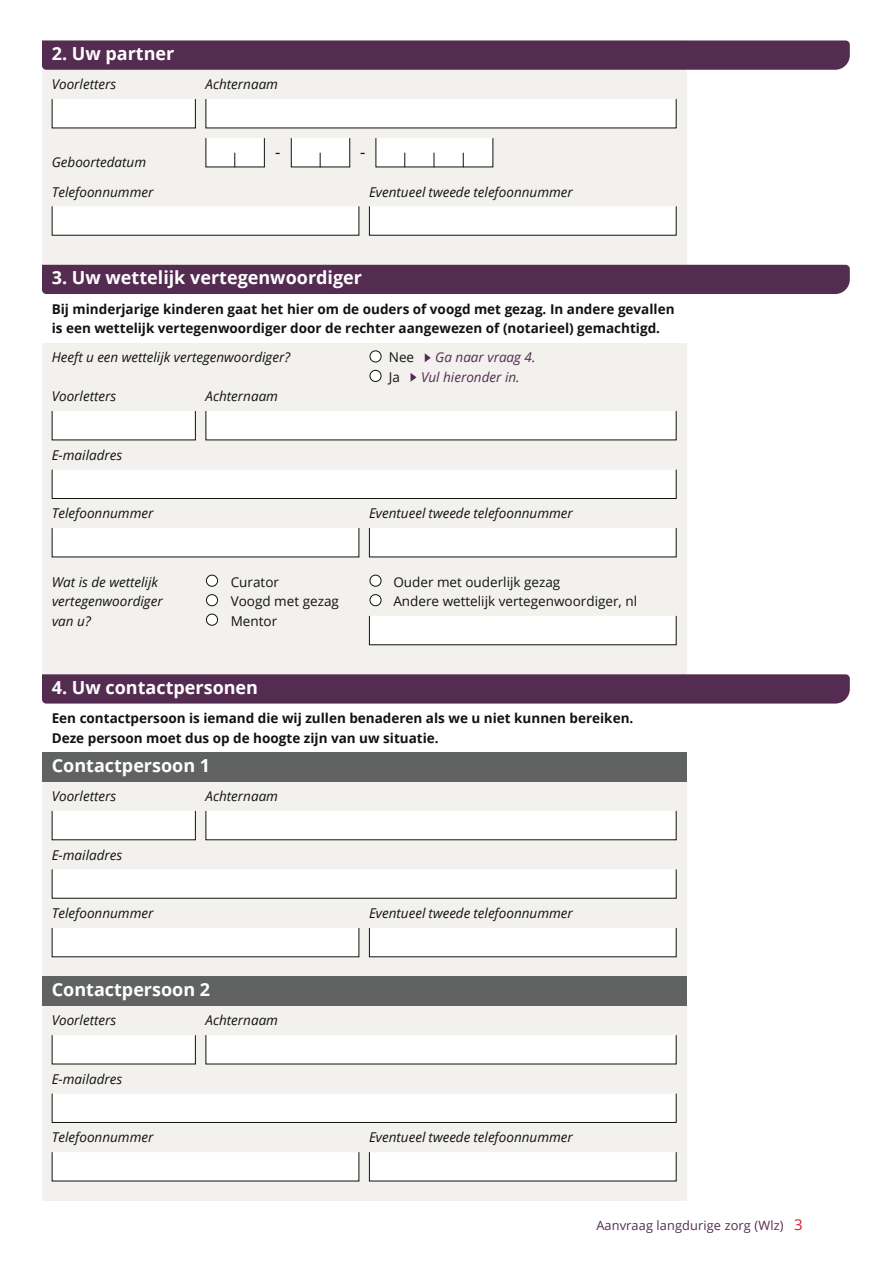
<style>
.page{position:relative;width:893px;height:1263px;background:#fff}
.page>*{position:absolute;margin:0;border:0;box-sizing:border-box;transform-origin:0 0}
.Sectie_01{font:700 18px "Open Sans";color:#fff}
.Sectie_02{font:700 18px "Open Sans";color:#fff}
.t1{font:16.5px "Open Sans";color:#121212}
.Vraag_01{font:italic 13.5px/19.5px "Open Sans";color:#121212}
.Intro_01{font:700 13.5px/19.5px "Open Sans";color:#121212}
.Antwoord_01{font:13.5px "Open Sans";color:#121212}
.Antwoord_01-2{font:italic 13.5px "Open Sans";color:#552c51}
.t2{font:12.75px "Open Sans";letter-spacing:.01em;color:#552c51}
.s1{font-size:15px;color:#d7202c}
</style>
<div class="page">
<div style="left:42px;top:41px;width:644px;height:251px;background:#f2f1ee"></div>
<div style="left:42px;top:343px;width:644px;height:331px;background:#f2f1ee"></div>
<div style="left:42px;top:762px;width:644px;height:439px;background:#f2f1ee"></div>
<div style="left:42px;top:41px;width:808px;height:29px;background:#552c51"></div>
<div style="left:42px;top:265px;width:808px;height:29px;background:#552c51"></div>
<svg style="left:425px;top:353px;width:6px;height:9px"></svg>
<svg style="left:411px;top:373px;width:6px;height:9px"></svg>
<div style="left:42px;top:674px;width:808px;height:30px;background:#552c51"></div>
<div style="left:42px;top:752px;width:644px;height:30px;background:#606362"></div>
<div style="left:42px;top:977px;width:644px;height:29px;background:#606362"></div>
<svg style="left:51px;top:99px;width:145px;height:30px;background:#f3f3f3"></svg>
<svg style="left:51px;top:411px;width:145px;height:30px;background:#f3f3f3"></svg>
<svg style="left:51px;top:810px;width:145px;height:30px;background:#f5f5f5"></svg>
<svg style="left:51px;top:1035px;width:145px;height:30px;background:#f3f3f3"></svg>
<svg style="left:51px;top:206px;width:309px;height:30px;background:#f5f5f5"></svg>
<svg style="left:51px;top:528px;width:309px;height:30px;background:#f5f5f5"></svg>
<div style="left:51px;top:928px;width:309px;height:29px;background:#fff"></div>
<svg style="left:51px;top:1152px;width:309px;height:30px;background:#f5f5f5"></svg>
<svg style="left:51px;top:469px;width:626px;height:30px;background:#f6f6f6"></svg>
<svg style="left:369px;top:615px;width:308px;height:30px;background:#f6f6f6"></svg>
<svg style="left:205px;top:99px;width:472px;height:30px;background:#f5f5f5"></svg>
<svg style="left:205px;top:411px;width:472px;height:30px;background:#f5f5f5"></svg>
<svg style="left:205px;top:810px;width:472px;height:30px;background:#f8f7f7"></svg>
<svg style="left:205px;top:1035px;width:472px;height:30px;background:#f5f5f5"></svg>
<svg style="left:369px;top:206px;width:308px;height:30px;background:#f4f4f4"></svg>
<svg style="left:369px;top:528px;width:308px;height:30px;background:#f4f4f4"></svg>
<svg style="left:369px;top:927px;width:308px;height:30px;background:#f7f7f7"></svg>
<svg style="left:369px;top:1152px;width:308px;height:30px;background:#f4f4f4"></svg>
<svg style="left:51px;top:869px;width:626px;height:30px;background:#f6f6f6"></svg>
<svg style="left:51px;top:1093px;width:626px;height:30px;background:#f6f6f6"></svg>
<div style="left:370px;top:351px;width:11px;height:11px;background:#fff;border-radius:50%"></div>
<div style="left:370px;top:350px;width:11px;height:12px;border:1px solid #121212;border-radius:50%"></div>
<div style="left:370px;top:370px;width:11px;height:11px;background:#fff;border-radius:50%"></div>
<div style="left:370px;top:370px;width:11px;height:12px;border:1px solid #121212;border-radius:50%"></div>
<div style="left:206px;top:575px;width:12px;height:11px;background:#fff;border-radius:50%"></div>
<div style="left:206px;top:575px;width:12px;height:12px;border:1px solid #121212;border-radius:50%"></div>
<div style="left:370px;top:575px;width:11px;height:11px;background:#fff;border-radius:50%"></div>
<div style="left:370px;top:575px;width:11px;height:12px;border:1px solid #121212;border-radius:50%"></div>
<div style="left:206px;top:595px;width:12px;height:11px;background:#fff;border-radius:50%"></div>
<div style="left:206px;top:594px;width:12px;height:12px;border:1px solid #121212;border-radius:50%"></div>
<div style="left:370px;top:595px;width:11px;height:11px;background:#fff;border-radius:50%"></div>
<div style="left:370px;top:594px;width:11px;height:12px;border:1px solid #121212;border-radius:50%"></div>
<div style="left:206px;top:614px;width:12px;height:11px;background:#fff;border-radius:50%"></div>
<div style="left:206px;top:614px;width:12px;height:12px;border:1px solid #121212;border-radius:50%"></div>
<svg style="left:205px;top:138px;width:60px;height:30px;background:#ededed"></svg>
<svg style="left:291px;top:138px;width:59px;height:30px;background:#efeeee"></svg>
<svg style="left:375px;top:138px;width:119px;height:30px;background:#f0f0ef"></svg>
<h3 class="Sectie_01" style="left:52px;top:41px;width:124px">2. Uw partner</h3>
<p class="Vraag_01" style="left:52px;top:74px;width:66px">Voorletters</p>
<p class="Vraag_01" style="left:205px;top:74px;width:74px">Achternaam</p>
<p class="t1" style="left:275px;top:141px;width:7px">-</p>
<p class="t1" style="left:360px;top:141px;width:7px">-</p>
<p class="Vraag_01" style="left:52px;top:152px;width:96px">Geboortedatum</p>
<p class="Vraag_01" style="left:52px;top:181px;width:103px">Telefoonnummer</p>
<p class="Vraag_01" style="left:369px;top:181px;width:205px">Eventueel tweede telefoonnummer</p>
<h3 class="Sectie_01" style="left:52px;top:265px;width:312px">3. Uw wettelijk vertegenwoordiger</h3>
<p class="Intro_01" style="left:52px;top:299px;width:624px">Bij minderjarige kinderen gaat het hier om de ouders of voogd met gezag. In andere gevallen is een wettelijk vertegenwoordiger door de rechter aangewezen of (notarieel) gemachtigd.</p>
<p class="Vraag_01" style="left:52px;top:347px;width:240px">Heeft u een wettelijk vertegenwoordiger?</p>
<p class="Antwoord_01" style="left:389px;top:348px;width:27px">Nee</p>
<p class="Antwoord_01-2" style="left:435px;top:348px;width:102px">Ga naar vraag 4.</p>
<p class="Antwoord_01" style="left:389px;top:368px;width:13px">Ja</p>
<p class="Antwoord_01-2" style="left:421px;top:368px;width:100px">Vul hieronder in.</p>
<p class="Vraag_01" style="left:52px;top:386px;width:66px">Voorletters</p>
<p class="Vraag_01" style="left:205px;top:386px;width:74px">Achternaam</p>
<p class="Vraag_01" style="left:52px;top:445px;width:72px">E-mailadres</p>
<p class="Vraag_01" style="left:52px;top:503px;width:103px">Telefoonnummer</p>
<p class="Vraag_01" style="left:369px;top:503px;width:205px">Eventueel tweede telefoonnummer</p>
<p class="Vraag_01" style="left:52px;top:571px;width:112px">Wat is de wettelijk vertegenwoordiger van u?</p>
<p class="Antwoord_01" style="left:231px;top:572px;width:50px">Curator</p>
<p class="Antwoord_01" style="left:231px;top:592px;width:110px">Voogd met gezag</p>
<p class="Antwoord_01" style="left:231px;top:611px;width:48px">Mentor</p>
<p class="Antwoord_01" style="left:393px;top:572px;width:168px">Ouder met ouderlijk gezag</p>
<p class="Antwoord_01" style="left:393px;top:592px;width:245px">Andere wettelijk vertegenwoordiger, nl</p>
<h3 class="Sectie_01" style="left:52px;top:675px;width:208px">4. Uw contactpersonen</h3>
<p class="Intro_01" style="left:52px;top:708px;width:583px">Een contactpersoon is iemand die wij zullen benaderen als we u niet kunnen bereiken.</p>
<p class="Intro_01" style="left:52px;top:728px;width:388px">Deze persoon moet dus op de hoogte zijn van uw situatie.</p>
<h3 class="Sectie_02" style="left:52px;top:753px;width:160px">Contactpersoon 1</h3>
<p class="Vraag_01" style="left:52px;top:786px;width:66px">Voorletters</p>
<p class="Vraag_01" style="left:205px;top:786px;width:74px">Achternaam</p>
<p class="Vraag_01" style="left:52px;top:844px;width:72px">E-mailadres</p>
<p class="Vraag_01" style="left:52px;top:903px;width:103px">Telefoonnummer</p>
<p class="Vraag_01" style="left:369px;top:903px;width:205px">Eventueel tweede telefoonnummer</p>
<h3 class="Sectie_02" style="left:52px;top:977px;width:160px">Contactpersoon 2</h3>
<p class="Vraag_01" style="left:52px;top:1010px;width:66px">Voorletters</p>
<p class="Vraag_01" style="left:205px;top:1010px;width:74px">Achternaam</p>
<p class="Vraag_01" style="left:52px;top:1069px;width:72px">E-mailadres</p>
<p class="Vraag_01" style="left:52px;top:1127px;width:103px">Telefoonnummer</p>
<p class="Vraag_01" style="left:369px;top:1127px;width:205px">Eventueel tweede telefoonnummer</p>
<p class="t2" style="left:596px;top:1217px;width:208px">Aanvraag langdurige zorg (Wlz) <span class="s1">3</span></p>
</div>
